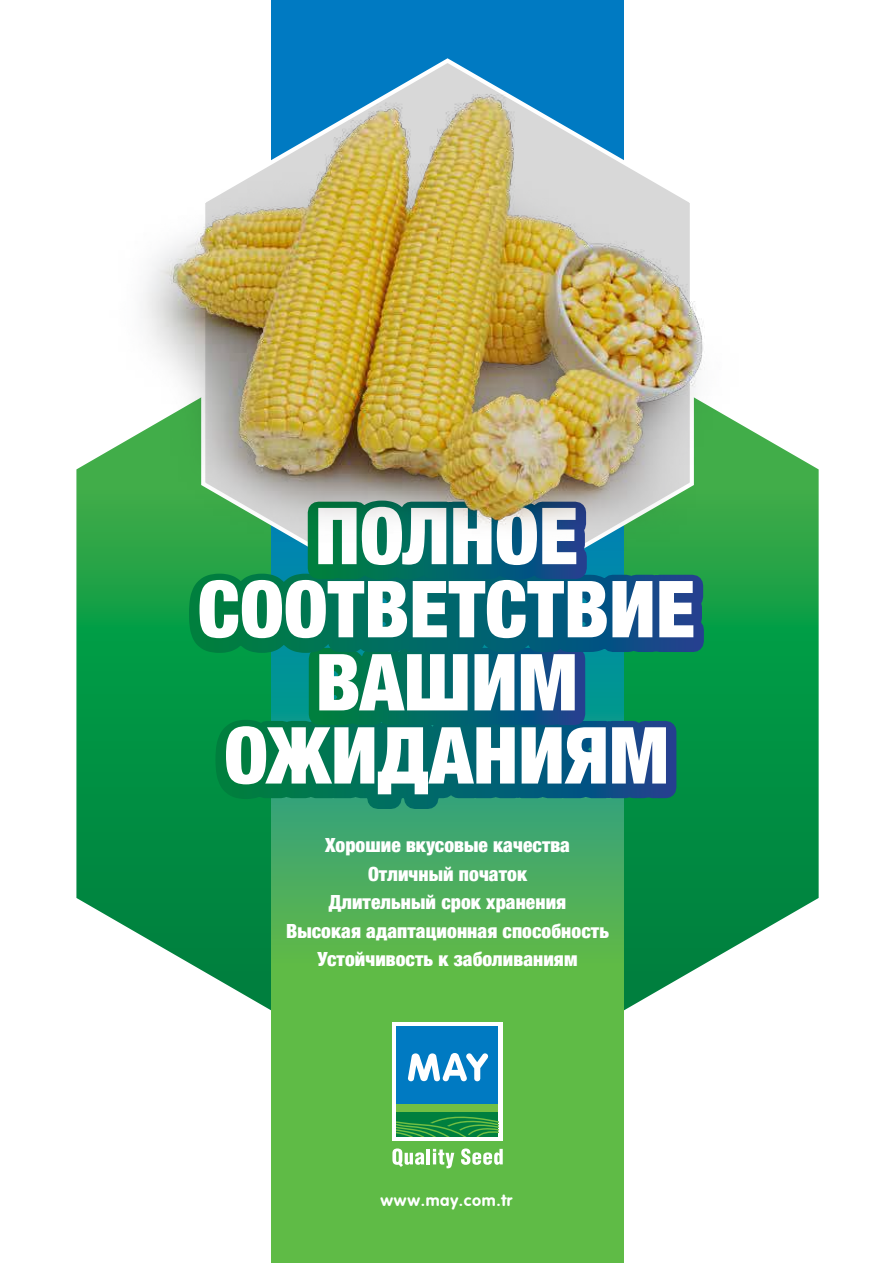
<style>
.page{position:relative;width:893px;height:1263px;background:#fff}
.page>*{position:absolute;margin:0;border:0;box-sizing:border-box;transform-origin:0 0}
.t1{font:900 condensed 78.75px/73.1px "Helvetica Neue";color:#fff;text-align:center}
.t2{font:900 condensed 19.5px/28.5px "Helvetica Neue";letter-spacing:.005em;color:#fff;text-align:center}
.t3{font:700 16.35px "VAG Rounded";letter-spacing:.04em;color:#fff}
</style>
<div class="page">
<svg style="left:76px;top:560px;width:743px;height:451px"></svg>
<div style="left:271px;top:0;width:353px;height:1263px;background:linear-gradient(to right,#5eba48,#5eba48)"></div>
<div style="left:392px;top:1022px;width:110px;height:118px;background:#fff"></div>
<div style="left:396px;top:1026px;width:102px;height:90px;background:#007ac2"></div>
<div style="left:396px;top:1104px;width:102px;height:8px;background:#72bf44"></div>
<div style="left:396px;top:1112px;width:102px;height:25px;background:#007f3e"></div>
<svg style="left:396px;top:1116px;width:102px;height:21px"></svg>
<svg style="left:408px;top:1053px;width:80px;height:29px"></svg>
<svg style="left:392px;top:1148px;width:32px;height:19px"></svg>
<hr style="left:427px;top:1149px;width:3px;height:15px;background:#fff">
<svg style="left:433px;top:1149px;width:21px;height:19px"></svg>
<svg style="left:461px;top:1148px;width:42px;height:17px"></svg>
<svg style="left:200px;top:760px;width:487px;height:146px;background:#299759"></svg>
<svg style="left:298px;top:760px;width:298px;height:73px;background:#19826e"></svg>
<svg style="left:173px;top:560px;width:541px;height:200px;background:#067365"></svg>
<svg style="left:200px;top:560px;width:397px;height:82px;background:#026d63"></svg>
<img style="left:76px;top:0;width:743px;height:560px">
<h1 class="t1" style="left:198px;top:495px;width:499px">ПОЛНОЕ<br>СООТВЕТСТВИЕ<br>ВАШИМ<br>ОЖИДАНИЯМ</h1>
<p class="t2" style="left:286px;top:830px;width:324px">Хорошие вкусовые качества<br>Отличный початок<br>Длительный срок хранения<br>Высокая адаптационная способность<br>Устойчивость к заболиваниям</p>
<p class="t3" style="left:381px;top:1190px;width:133px">www.may.com.tr</p>
</div>
